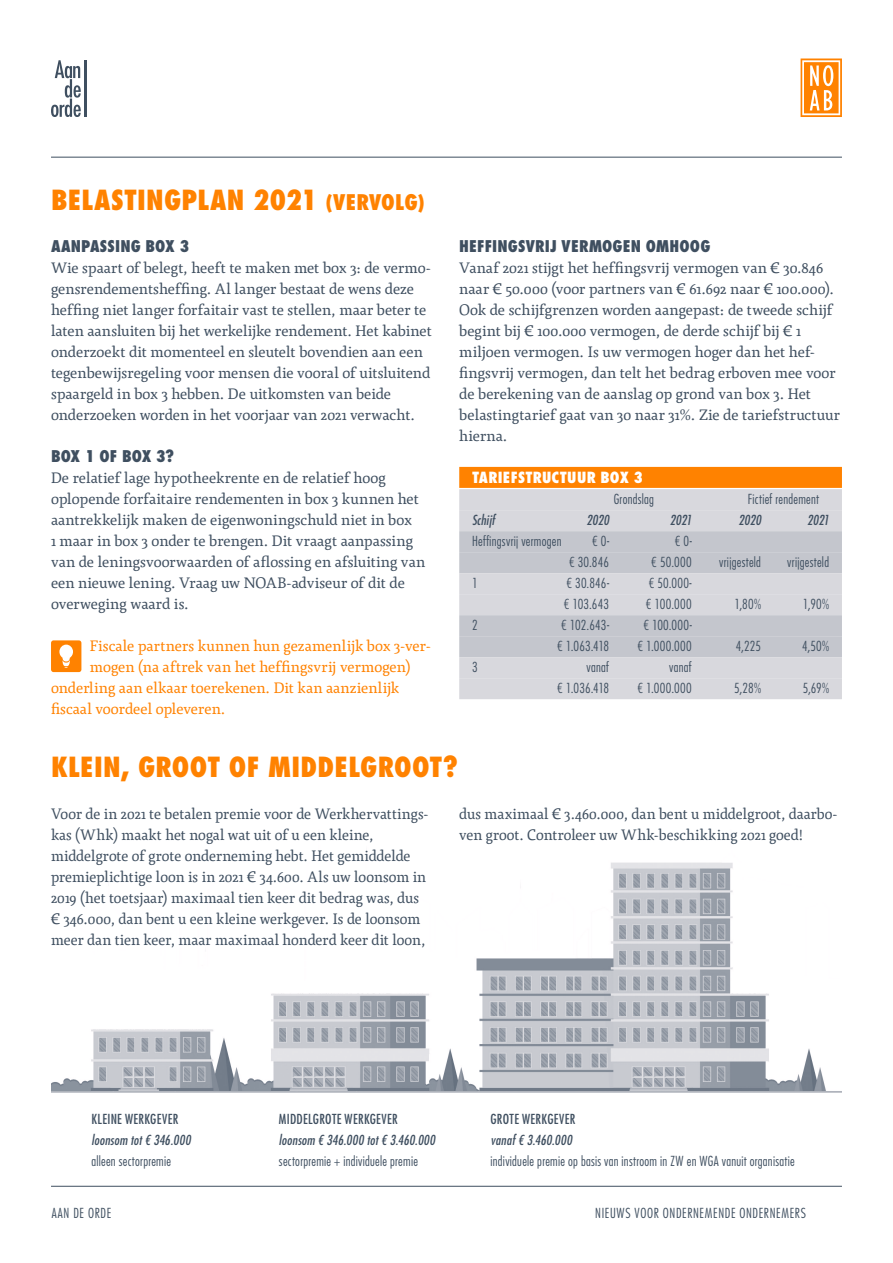
<style>
.page{position:relative;width:893px;height:1263px;background:#fff}
.page>*{position:absolute;margin:0;border:0;box-sizing:border-box;transform-origin:0 0}
.Oranjekop{font:800 condensed 27px "Futura Std";letter-spacing:.01em;color:#ff8200}
.Bold-kopje{font:800 condensed 15.75px "Futura Std";letter-spacing:.01em;color:#3f4f60}
.Agendaplat-10{font:15px/21px "Agendatype";letter-spacing:.005em;color:#3f4f60}
.t1{font:15px "Agendatype";letter-spacing:.005em;color:#ff8200}
.Grafiekkopje{font:800 condensed 15px "Futura Std";letter-spacing:.015em;color:#fff}
.Grafiekplat{font:300 condensed 13.5px "Futura Std";letter-spacing:.02em;color:#3f4f60}
.Checklist-plat{font:300 condensed 13.5px "Futura Std";letter-spacing:.02em;color:#3f4f60}
.Checklist-plat-2{font:italic condensed 13.5px "Futura Std";letter-spacing:.02em;color:#3f4f60}
.Checklist-plat-3{font:condensed 13.5px "Futura Std";letter-spacing:.025em;color:#3f4f60}
.Checklist-plat-4{font:300 condensed 13.5px "Futura Std";letter-spacing:.05em;color:#3f4f60}
.Grafiekplat-2{font:italic condensed 13.5px "Futura Std";letter-spacing:.01em;color:#3f4f60}
.s1{font-size:21px}
</style>
<div class="page">
<hr style="left:51px;top:157px;width:791px;height:1px;background:#3f4f60">
<svg style="left:800px;top:59px;width:42px;height:58px"></svg>
<svg style="left:51px;top:60px;width:30px;height:57px"></svg>
<hr style="left:84px;top:60px;width:2px;height:57px;background:#3f4f60">
<img style="left:51px;top:862px;width:791px;height:230px">
<div style="left:459px;top:467px;width:383px;height:21px;background:#ff8200"></div>
<div style="left:459px;top:489px;width:383px;height:21px;background:#d8d8dd"></div>
<div style="left:459px;top:510px;width:383px;height:21px;background:#d8d8dd"></div>
<div style="left:459px;top:531px;width:383px;height:21px;background:#c4c6cd"></div>
<div style="left:459px;top:552px;width:383px;height:21px;background:#c4c6cd"></div>
<div style="left:459px;top:573px;width:383px;height:21px;background:#d8d8dd"></div>
<div style="left:459px;top:594px;width:383px;height:21px;background:#d8d8dd"></div>
<div style="left:459px;top:615px;width:383px;height:21px;background:#c4c6cd"></div>
<div style="left:459px;top:636px;width:383px;height:21px;background:#c4c6cd"></div>
<div style="left:459px;top:657px;width:383px;height:21px;background:#d8d8dd"></div>
<div style="left:459px;top:678px;width:383px;height:21px;background:#d8d8dd"></div>
<svg style="left:51px;top:640px;width:30px;height:32px"></svg>
<hr style="left:51px;top:1186px;width:791px;height:1px;background:#3f4f60">
<p class="Oranjekop" style="left:51px;top:183px;width:375px">BELASTINGPLAN 2021 <span class="s1">(VERVOLG)</span></p>
<p class="Bold-kopje" style="left:51px;top:236px;width:140px">AANPASSING BOX 3</p>
<p class="Agendaplat-10" style="left:51px;top:257px;width:382px">Wie spaart of belegt, heeft te maken met box 3: de vermo&shy;gensrendementsheffing. Al langer bestaat de wens deze heffing niet langer forfaitair vast te stellen, maar beter te laten aansluiten bij het werkelijke rendement. Het kabinet onderzoekt dit momenteel en sleutelt bovendien aan een tegenbewijsregeling voor mensen die vooral of uitsluitend spaargeld in box 3 hebben. De uitkomsten van beide onderzoeken worden in het voorjaar van 2021 verwacht.</p>
<p class="Bold-kopje" style="left:51px;top:446px;width:125px">BOX 1 OF BOX 3?</p>
<p class="Agendaplat-10" style="left:51px;top:467px;width:376px">De relatief lage hypotheekrente en de relatief hoog oplopende forfaitaire rendementen in box 3 kunnen het aantrekkelijk maken de eigenwoningschuld niet in box<br>1 maar in box 3 onder te brengen. Dit vraagt aanpassing van de leningsvoorwaarden of aflossing en afsluiting van een nieuwe lening. Vraag uw NOAB-adviseur of dit de overweging waard is.</p>
<p class="t1" style="left:90px;top:636px;width:343px">Fiscale partners kunnen hun gezamenlijk box 3-ver-</p>
<p class="t1" style="left:90px;top:657px;width:322px">mogen (na aftrek van het heffingsvrij vermogen)</p>
<p class="t1" style="left:51px;top:678px;width:350px">onderling aan elkaar toerekenen. Dit kan aanzienlijk</p>
<p class="t1" style="left:51px;top:699px;width:176px">fiscaal voordeel opleveren.</p>
<p class="Bold-kopje" style="left:459px;top:236px;width:253px">HEFFINGSVRIJ VERMOGEN OMHOOG</p>
<p class="Agendaplat-10" style="left:459px;top:257px;width:382px">Vanaf 2021 stijgt het heffingsvrij vermogen van € 30.846 naar € 50.000 (voor partners van € 61.692 naar € 100.000).<br>Ook de schijfgrenzen worden aangepast: de tweede schijf begint bij € 100.000 vermogen, de derde schijf bij € 1 miljoen vermogen. Is uw vermogen hoger dan het hef&shy;fingsvrij vermogen, dan telt het bedrag erboven mee voor de berekening van de aanslag op grond van box 3. Het belastingtarief gaat van 30 naar 31%. Zie de tariefstructuur hierna.</p>
<p class="Grafiekkopje" style="left:472px;top:468px;width:172px">TARIEFSTRUCTUUR BOX 3</p>
<p class="Grafiekplat" style="left:614px;top:491px;width:42px">Grondslag</p>
<p class="Grafiekplat" style="left:748px;top:491px;width:73px">Fictief rendement</p>
<p class="Grafiekplat-2" style="left:472px;top:512px;width:24px">Schijf</p>
<p class="Grafiekplat-2" style="left:587px;top:512px;width:24px">2020</p>
<p class="Grafiekplat-2" style="left:670px;top:512px;width:23px">2021</p>
<p class="Grafiekplat-2" style="left:738px;top:512px;width:24px">2020</p>
<p class="Grafiekplat-2" style="left:807px;top:512px;width:23px">2021</p>
<p class="Grafiekplat" style="left:472px;top:533px;width:91px">Heffingsvrij vermogen</p>
<p class="Grafiekplat" style="left:592px;top:533px;width:18px">€ 0-</p>
<p class="Grafiekplat" style="left:675px;top:533px;width:18px">€ 0-</p>
<p class="Grafiekplat" style="left:569px;top:554px;width:42px">€ 30.846</p>
<p class="Grafiekplat" style="left:651px;top:554px;width:42px">€ 50.000</p>
<p class="Grafiekplat" style="left:719px;top:554px;width:43px">vrijgesteld</p>
<p class="Grafiekplat" style="left:787px;top:554px;width:43px">vrijgesteld</p>
<p class="Grafiekplat" style="left:472px;top:575px;width:7px">1</p>
<p class="Grafiekplat" style="left:566px;top:575px;width:44px">€ 30.846-</p>
<p class="Grafiekplat" style="left:649px;top:575px;width:44px">€ 50.000-</p>
<p class="Grafiekplat" style="left:564px;top:596px;width:47px">€ 103.643</p>
<p class="Grafiekplat" style="left:646px;top:596px;width:47px">€ 100.000</p>
<p class="Grafiekplat" style="left:734px;top:596px;width:28px">1,80%</p>
<p class="Grafiekplat" style="left:803px;top:596px;width:28px">1,90%</p>
<p class="Grafiekplat" style="left:472px;top:617px;width:7px">2</p>
<p class="Grafiekplat" style="left:561px;top:617px;width:49px">€ 102.643-</p>
<p class="Grafiekplat" style="left:643px;top:617px;width:50px">€ 100.000-</p>
<p class="Grafiekplat" style="left:557px;top:638px;width:54px">€ 1.063.418</p>
<p class="Grafiekplat" style="left:637px;top:638px;width:56px">€ 1.000.000</p>
<p class="Grafiekplat" style="left:736px;top:638px;width:27px">4,225</p>
<p class="Grafiekplat" style="left:802px;top:638px;width:29px">4,50%</p>
<p class="Grafiekplat" style="left:472px;top:659px;width:7px">3</p>
<p class="Grafiekplat" style="left:587px;top:659px;width:24px">vanaf</p>
<p class="Grafiekplat" style="left:669px;top:659px;width:24px">vanaf</p>
<p class="Grafiekplat" style="left:557px;top:680px;width:54px">€ 1.036.418</p>
<p class="Grafiekplat" style="left:637px;top:680px;width:56px">€ 1.000.000</p>
<p class="Grafiekplat" style="left:734px;top:680px;width:28px">5,28%</p>
<p class="Grafiekplat" style="left:803px;top:680px;width:28px">5,69%</p>
<p class="Oranjekop" style="left:51px;top:750px;width:408px">KLEIN, GROOT OF MIDDELGROOT?</p>
<p class="Agendaplat-10" style="left:51px;top:803px;width:379px">Voor de in 2021 te betalen premie voor de Werkhervattings&shy;kas (Whk) maakt het nogal wat uit of u een kleine, middelgrote of grote onderneming hebt. Het gemiddelde premieplichtige loon is in 2021 € 34.600. Als uw loonsom in 2019 (het toetsjaar) maximaal tien keer dit bedrag was, dus € 346.000, dan bent u een kleine werkgever. Is de loonsom meer dan tien keer, maar maximaal honderd keer dit loon,</p>
<p class="Agendaplat-10" style="left:459px;top:803px;width:380px">dus maximaal € 3.460.000, dan bent u middelgroot, daarbo&shy;ven groot. Controleer uw Whk-beschikking 2021 goed!</p>
<p class="Checklist-plat-3" style="left:91px;top:1110px;width:88px">KLEINE WERKGEVER</p>
<p class="Checklist-plat-3" style="left:279px;top:1110px;width:120px">MIDDELGROTE WERKGEVER</p>
<p class="Checklist-plat-3" style="left:490px;top:1110px;width:86px">GROTE WERKGEVER</p>
<p class="Checklist-plat-2" style="left:91px;top:1131px;width:101px">loonsom tot € 346.000</p>
<p class="Checklist-plat-2" style="left:279px;top:1131px;width:158px">loonsom € 346.000 tot € 3.460.000</p>
<p class="Checklist-plat-2" style="left:490px;top:1131px;width:83px">vanaf € 3.460.000</p>
<p class="Checklist-plat" style="left:91px;top:1153px;width:81px">alleen sectorpremie</p>
<p class="Checklist-plat" style="left:279px;top:1153px;width:141px">sectorpremie + individuele premie</p>
<p class="Checklist-plat" style="left:490px;top:1153px;width:306px">individuele premie op basis van instroom in ZW en WGA vanuit organisatie</p>
<p class="Checklist-plat-4" style="left:52px;top:1205px;width:61px">AAN DE ORDE</p>
<p class="Checklist-plat-4" style="left:595px;top:1205px;width:212px">NIEUWS VOOR ONDERNEMENDE ONDERNEMERS</p>
</div>
